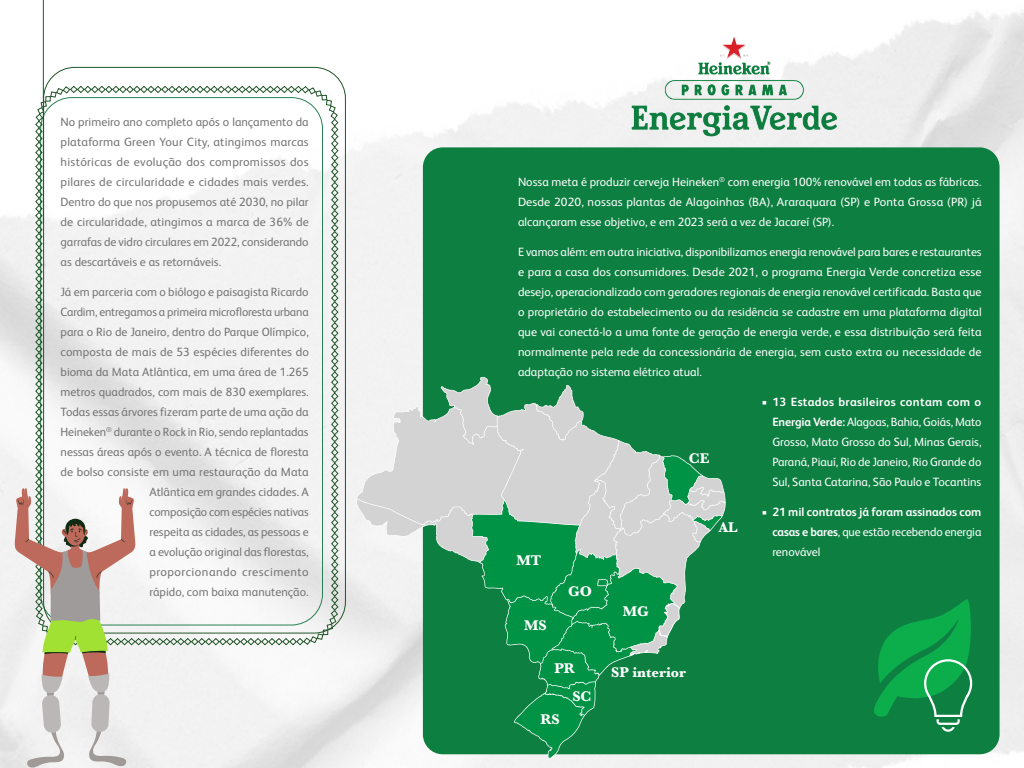
<style>
.page{position:relative;width:1024px;height:768px;background:#fff}
.page>*{position:absolute;margin:0;border:0;box-sizing:border-box;transform-origin:0 0}
.t1{font:700 14.6px/28.3px "Baskerville";color:#fff}
.t2{font:12px/20px "HEINEKEN Core";color:#747474;text-align:justify}
.t3{font:12px/20px "HEINEKEN Core";color:#fff;text-align:justify}
.t4{font:700 12px/20px "HEINEKEN Core";color:#fff;text-align:justify}
.s1{font-weight:700}
.s2{font-weight:400}
</style>
<div class="page">
<img style="left:1px;top:0;width:1023px;height:768px">
<div style="left:423px;top:147px;width:577px;height:607px;background:#0d7f41;border-radius:20px"></div>
<hr style="left:43px;top:0;width:1px;height:223px;background:#205527">
<svg style="left:15px;top:86px;width:324px;height:682px"></svg>
<img style="left:591px;top:26px;width:286px;height:119px">
<svg style="left:874px;top:599px;width:99px;height:133px"></svg>
<svg style="left:356px;top:377px;width:370px;height:382px"></svg>
<p class="t2" style="left:61px;top:111px;width:250px">No primeiro ano completo após o lançamento da plataforma Green Your City, atingimos marcas históricas de evolução dos compromissos dos pilares de circularidade e cidades mais verdes.<br>Dentro do que nos propusemos até 2030, no pilar de circularidade, atingimos a marca de 36% de garrafas de vidro circulares em 2022, considerando as descartáveis e as retornáveis.</p>
<p class="t2" style="left:61px;top:281px;width:250px;text-align:right">Já em parceria com o biólogo e paisagista Ricardo Cardim, entregamos a primeira microfloresta urbana para o Rio de Janeiro, dentro do Parque Olímpico, composta de mais de 53 espécies diferentes do bioma da Mata Atlântica, em uma área de 1.265 metros quadrados, com mais de 830 exemplares.<br>Todas essas árvores fizeram parte de uma ação da Heineken<sup>®</sup> durante o Rock in Rio, sendo replantadas nessas áreas após o evento. A técnica de floresta de bolso consiste em uma restauração da Mata Atlântica em grandes cidades. A<br>composição com espécies nativas<br>respeita as cidades, as pessoas e<br>a evolução original das florestas, proporcionando crescimento<br>rápido, com baixa manutenção.</p>
<p class="t3" style="left:518px;top:171px;width:465px">Nossa meta é produzir cerveja Heineken<sup>®</sup> com energia 100% renovável em todas as fábricas.<br>Desde 2020, nossas plantas de Alagoinhas (BA), Araraquara (SP) e Ponta Grossa (PR) já alcançaram esse objetivo, e em 2023 será a vez de Jacareí (SP).</p>
<p class="t3" style="left:518px;top:241px;width:465px">E vamos além: em outra iniciativa, disponibilizamos energia renovável para bares e restaurantes e para a casa dos consumidores. Desde 2021, o programa Energia Verde concretiza esse desejo, operacionalizado com geradores regionais de energia renovável certificada. Basta que o proprietário do estabelecimento ou da residência se cadastre em uma plataforma digital que vai conectá-lo a uma fonte de geração de energia verde, e essa distribuição será feita normalmente pela rede da concessionária de energia, sem custo extra ou necessidade de adaptação no sistema elétrico atual.</p>
<p class="t3" style="left:772px;top:391px;width:211px;text-indent:-11px"><span class="s1">• 13 Estados brasileiros contam com o Energia Verde:</span> Alagoas, Bahia, Goiás, Mato Grosso, Mato Grosso do Sul, Minas Gerais, Paraná, Piauí, Rio de Janeiro, Rio Grande do Sul, Santa Catarina, São Paulo e Tocantins</p>
<p class="t4" style="left:772px;top:501px;width:211px;text-indent:-11px">• 21 mil contratos já foram assinados com casas e bares<span class="s2">, que estão recebendo energia renovável</span></p>
<p class="t1" style="left:516px;top:546px;width:27px">MT</p>
<p class="t1" style="left:568px;top:578px;width:25px">GO</p>
<p class="t1" style="left:623px;top:598px;width:28px">MG</p>
<p class="t1" style="left:524px;top:611px;width:24px">MS</p>
<p class="t1" style="left:572px;top:654px;width:21px;text-indent:-18px">PR<br>SC</p>
<p class="t1" style="left:540px;top:705px;width:21px">RS</p>
<p class="t1" style="left:689px;top:444px;width:22px">CE</p>
<p class="t1" style="left:719px;top:513px;width:20px">AL</p>
<p class="t1" style="left:611px;top:658px;width:77px">SP interior</p>
</div>
